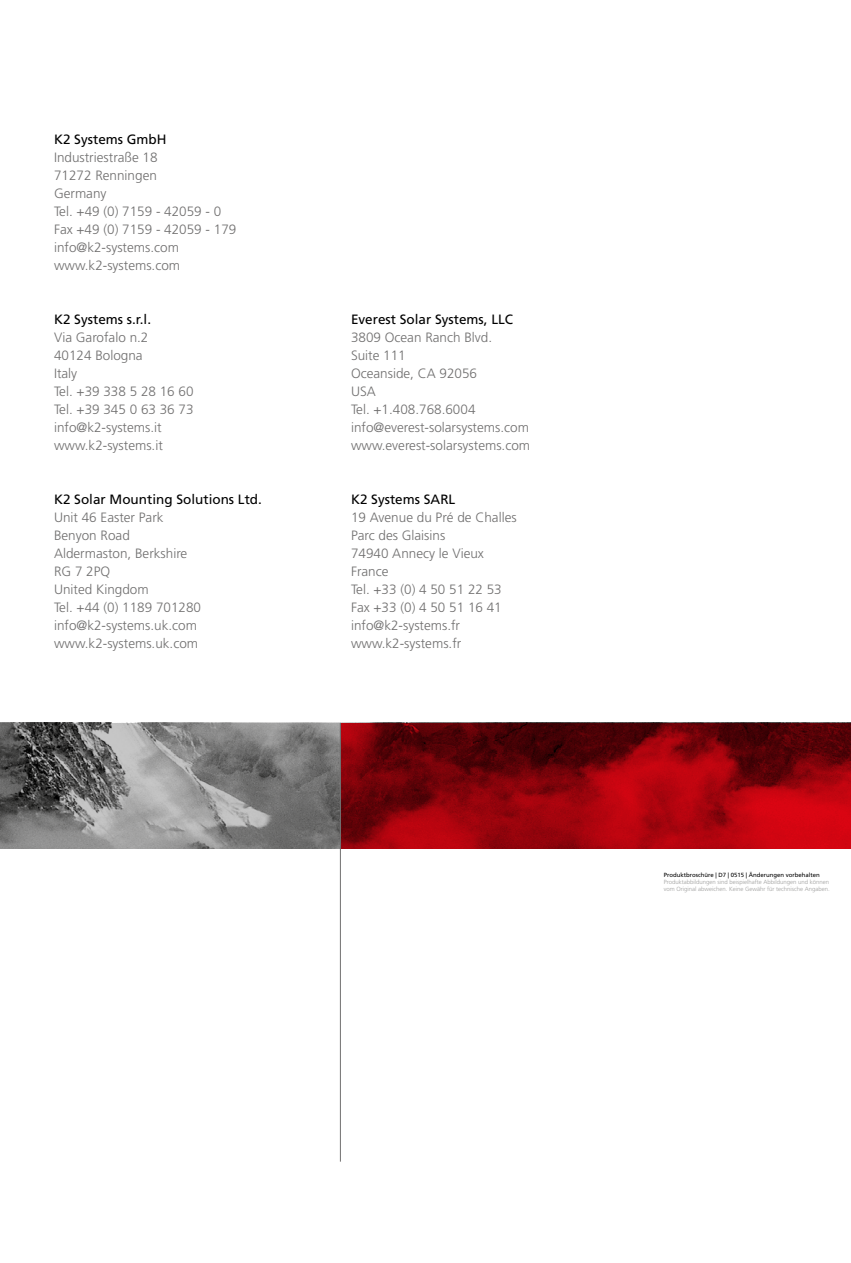
<style>
.page{position:relative;width:851px;height:1263px;background:#fff}
.page>*{position:absolute;margin:0;border:0;box-sizing:border-box;transform-origin:0 0}
.t1{font:300 13.5px/18px "Frutiger LT";color:#706f6f}
.t2{font:13.5px "Frutiger LT";color:#000}
.t3{font:300 6px/7.2px "Frutiger LT";color:#9d9d9c}
.t4{font:6px "Frutiger LT";color:#000}
</style>
<div class="page">
<svg style="left:341px;top:723px;width:509px;height:125px;background:#8a030b"></svg>
<svg style="left:0;top:723px;width:340px;height:125px;background:#7f7f7e"></svg>
<hr style="left:340px;top:723px;width:1px;height:438px;background:#706f6f">
<p class="t2" style="left:54px;top:131px;width:114px">K2 Systems GmbH</p>
<p class="t1" style="left:54px;top:148px;width:184px">Industriestraße 18<br>71272 Renningen<br>Germany<br>Tel. +49 (0) 7159 - 42059 - 0<br>Fax +49 (0) 7159 - 42059 - 179 info@k2-systems.com www.k2-systems.com</p>
<p class="t2" style="left:54px;top:311px;width:99px">K2 Systems s.r.l.</p>
<p class="t1" style="left:54px;top:328px;width:141px">Via Garofalo n.2<br>40124 Bologna<br>Italy<br>Tel. +39 338 5 28 16 60<br>Tel. +39 345 0 63 36 73 info@k2-systems.it www.k2-systems.it</p>
<p class="t2" style="left:54px;top:491px;width:209px">K2 Solar Mounting Solutions Ltd.</p>
<p class="t1" style="left:54px;top:508px;width:148px">U nit 46 Easter Park<br>Benyon Road<br>Aldermaston, Berkshire<br>RG 7 2PQ<br>U nited Kingdom<br>Tel. +44 (0) 1189 701280 info@k2-systems.uk.com www.k2-systems.uk.com</p>
<p class="t2" style="left:351px;top:311px;width:164px">Everest Solar Systems, LLC</p>
<p class="t1" style="left:351px;top:329px;width:180px">3809 Ocean Ranch Blvd.<br>Suite 111<br>Oceanside, CA 92056<br>USA<br>Tel. +1.408.768.6004 info@everest-solarsystems.com www.everest-solarsystems.com</p>
<p class="t2" style="left:351px;top:491px;width:106px">K2 Systems SARL</p>
<p class="t1" style="left:351px;top:508px;width:167px">19 Avenue du Pré de Challes<br>Parc des Glaisins<br>74940 Annecy le Vieux<br>France<br>Tel. +33 (0) 4 50 51 22 53<br>Fax +33 (0) 4 50 51 16 41 info@k2-systems.fr www.k2-systems.fr</p>
<p class="t4" style="left:663px;top:871px;width:158px">Produktbroschüre | D7 | 0515 | Änderungen vorbehalten</p>
<p class="t3" style="left:663px;top:878px;width:168px">Produktabbildungen sind beispielhafte Abbildungen und können vom Original abweichen. Keine Gewähr für technische Angaben.</p>
</div>
